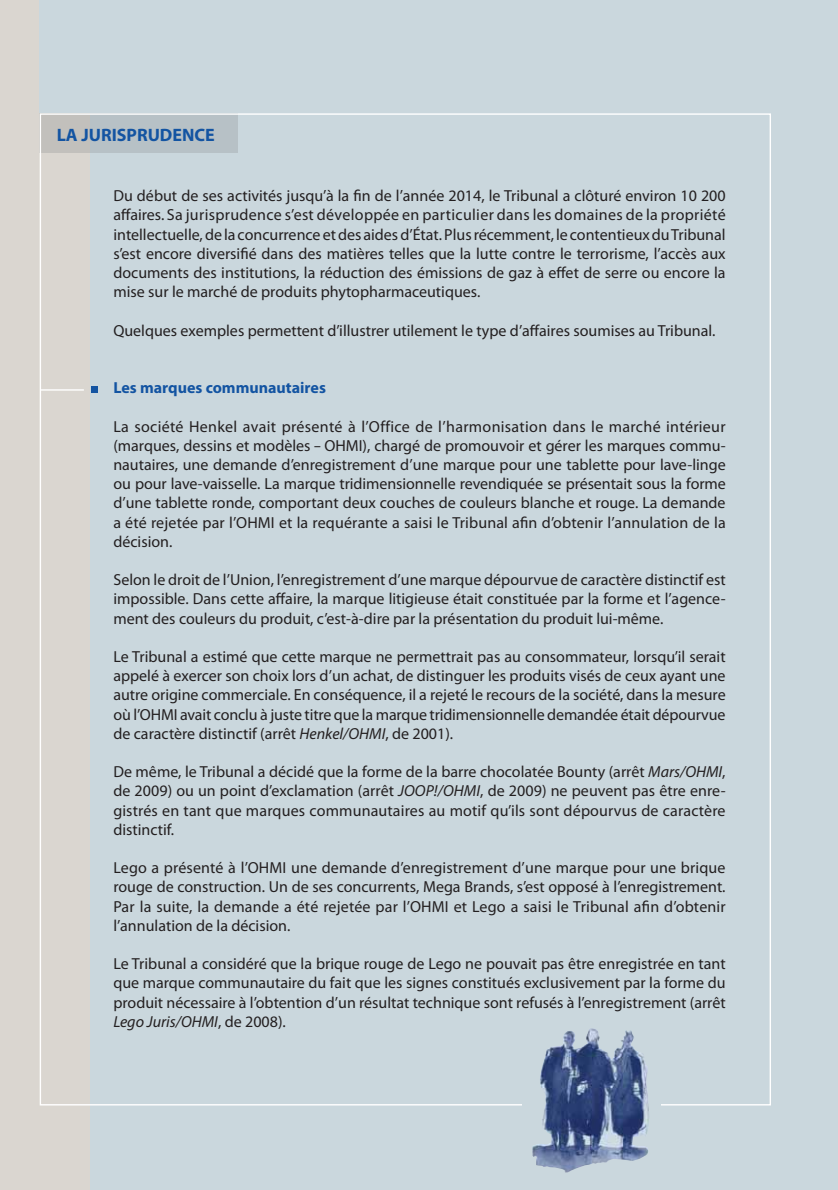
<style>
.page{position:relative;width:838px;height:1190px;background:#fff}
.page>*{position:absolute;margin:0;border:0;box-sizing:border-box;transform-origin:0 0}
.t1{font:700 18px "Myriad Pro";color:#1354a2}
.t2{font:16px/19.2px "Myriad Pro";color:#231f20;text-align:justify}
.t3{font:700 16px "Myriad Pro";color:#1354a2}
.s1{font-style:italic}
</style>
<div class="page">
<div style="left:0;top:0;width:91px;height:1190px;background:#dad6d0"></div>
<div style="left:91px;top:0;width:747px;height:1190px;background:#cad7dd"></div>
<hr style="left:40px;top:389px;width:44px;height:2px;background:#fff">
<div style="left:40px;top:0;width:51px;height:113px;background:#cad7dd"></div>
<div style="left:40px;top:113px;width:51px;height:40px;background:#c2c0bc"></div>
<div style="left:91px;top:113px;width:147px;height:40px;background:#b7c1c6"></div>
<div style="left:91px;top:386px;width:7px;height:7px;background:#1354a2"></div>
<img style="left:532px;top:1028px;width:117px;height:145px">
<p class="t1" style="left:57px;top:128px;width:160px">LA JURISPRUDENCE</p>
<p class="t2" style="left:113px;top:188px;width:614px">Du début de ses activités jusqu’à la fin de l’année 2014, le Tribunal a clôturé environ 10 200 affaires. Sa jurisprudence s’est développée en particulier dans les domaines de la propriété intellectuelle, de la concurrence et des aides d’État. Plus récemment, le contentieux du Tribunal s’est encore diversifié dans des matières telles que la lutte contre le terrorisme, l’accès aux documents des institutions, la réduction des émissions de gaz à effet de serre ou encore la mise sur le marché de produits phytopharmaceutiques.</p>
<p class="t2" style="left:113px;top:322px;width:604px">Quelques exemples permettent d’illustrer utilement le type d’affaires soumises au Tribunal.</p>
<p class="t3" style="left:113px;top:382px;width:214px">Les marques communautaires</p>
<p class="t2" style="left:113px;top:418px;width:614px">La société Henkel avait présenté à l’Office de l’harmonisation dans le marché intérieur (marques, dessins et modèles - OHMI), chargé de promouvoir et gérer les marques commu&shy;nautaires, une demande d’enregistrement d’une marque pour une tablette pour lave-linge ou pour lave-vaisselle. La marque tridimensionnelle revendiquée se présentait sous la forme d’une tablette ronde, comportant deux couches de couleurs blanche et rouge. La demande a été rejetée par l’OHMI et la requérante a saisi le Tribunal afin d’obtenir l’annulation de la décision.</p>
<p class="t2" style="left:113px;top:572px;width:614px">Selon le droit de l’Union, l’enregistrement d’une marque dépourvue de caractère distinctif est impossible. Dans cette affaire, la marque litigieuse était constituée par la forme et l’agence&shy;ment des couleurs du produit, c’est-à-dire par la présentation du produit lui-même.</p>
<p class="t2" style="left:113px;top:649px;width:614px">Le Tribunal a estimé que cette marque ne permettrait pas au consommateur, lorsqu’il serait appelé à exercer son choix lors d’un achat, de distinguer les produits visés de ceux ayant une autre origine commerciale. En conséquence, il a rejeté le recours de la société, dans la mesure où l’OHMI avait conclu à juste titre que la marque tridimensionnelle demandée était dépourvue de caractère distinctif (arrêt <span class="s1">Henkel/OHMI</span>, de 2001).</p>
<p class="t2" style="left:113px;top:764px;width:614px">De même, le Tribunal a décidé que la forme de la barre chocolatée Bounty (arrêt <span class="s1">Mars/OHMI</span>, de 2009) ou un point d’exclamation (arrêt <span class="s1">JOOP!/OHMI</span>, de 2009) ne peuvent pas être enre&shy;gistrés en tant que marques communautaires au motif qu’ils sont dépourvus de caractère distinctif.</p>
<p class="t2" style="left:113px;top:860px;width:614px">Lego a présenté à l’OHMI une demande d’enregistrement d’une marque pour une brique rouge de construction. Un de ses concurrents, Mega Brands, s’est opposé à l’enregistrement.<br>Par la suite, la demande a été rejetée par l’OHMI et Lego a saisi le Tribunal afin d’obtenir l’annulation de la décision.</p>
<p class="t2" style="left:113px;top:956px;width:614px">Le Tribunal a considéré que la brique rouge de Lego ne pouvait pas être enregistrée en tant que marque communautaire du fait que les signes constitués exclusivement par la forme du produit nécessaire à l’obtention d’un résultat technique sont refusés à l’enregistrement (arrêt <span class="s1">Lego Juris/OHMI</span>, de 2008).</p>
</div>
